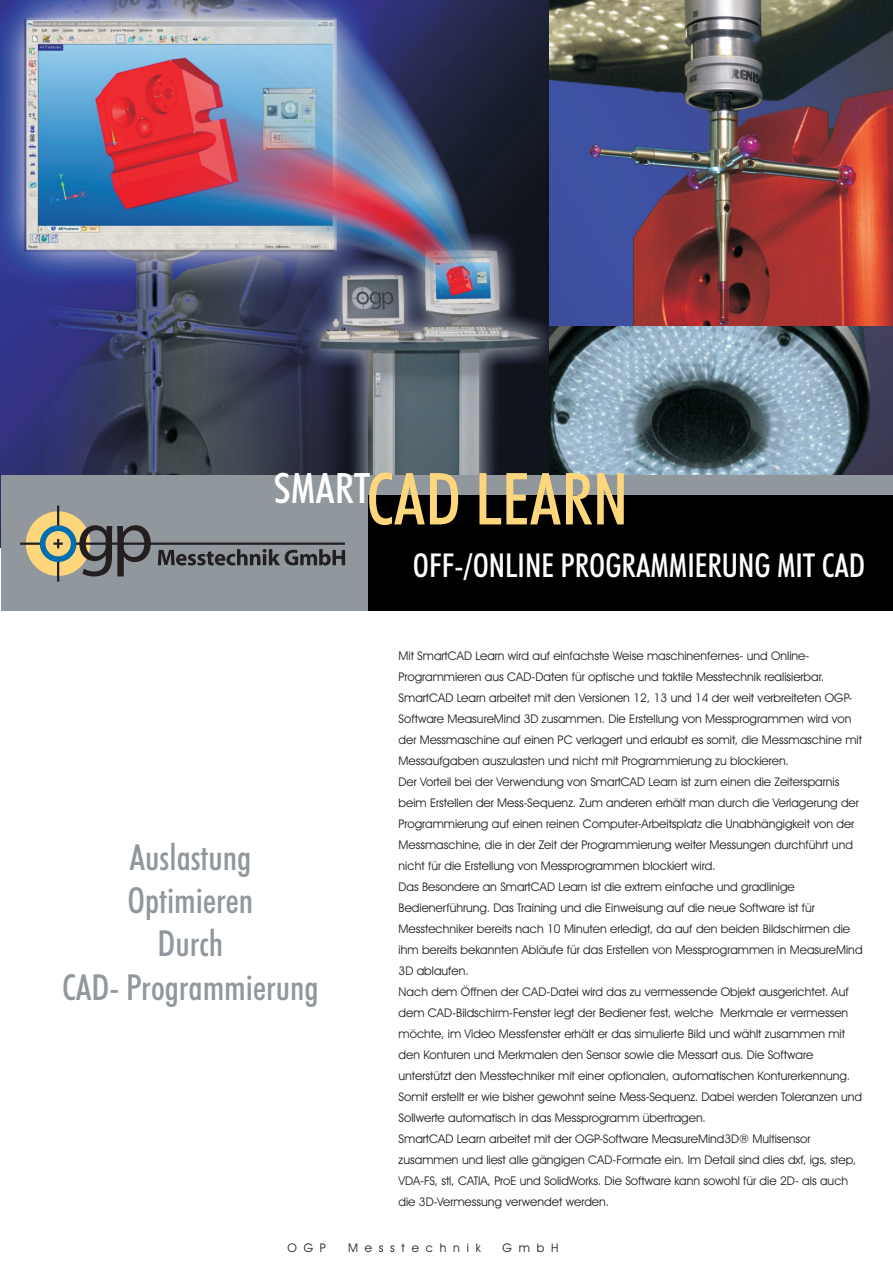
<style>
.page{position:relative;width:893px;height:1263px;background:#fff}
.page>*{position:absolute;margin:0;border:0;box-sizing:border-box;transform-origin:0 0}
.t1{font:500 condensed 72px "Futura BT";color:#fed77d}
.t2{font:500 condensed 42px "Futura BT";color:#fff;scale:1.05 1}
.t3{font:500 condensed 36px/43.2px "Futura BT";color:#90979d;text-align:center}
.t4{font:500 condensed 33px "Futura BT";color:#fff}
.t5{font:12px/21px "Avant Garde IT Cby BT";color:#231f20}
.t6{font:12px "Avant Garde IT Cby BT";letter-spacing:.565em;color:#231f20}
</style>
<div class="page">
<img style="left:548px;top:325px;width:345px;height:222px">
<img style="left:548px;top:0;width:345px;height:325px">
<img style="left:0;top:0;width:548px;height:548px">
<div style="left:1px;top:475px;width:891px;height:135px;background:#90979d"></div>
<div style="left:368px;top:495px;width:524px;height:115px;background:#000"></div>
<div style="left:26px;top:511px;width:64px;height:65px;background:#fed77d;border-radius:50%"></div>
<hr style="left:75px;top:542px;width:270px;height:3px;background:#231f20">
<svg style="left:158px;top:549px;width:187px;height:16px"></svg>
<hr style="left:20px;top:542px;width:21px;height:3px;background:#231f20">
<hr style="left:57px;top:506px;width:2px;height:20px;background:#231f20">
<hr style="left:57px;top:561px;width:2px;height:21px;background:#231f20">
<svg style="left:40px;top:525px;width:111px;height:51px"></svg>
<h1 class="t1" style="left:366px;top:469px;width:264px">CAD LEARN</h1>
<h2 class="t2" style="left:274px;top:471px;width:94px">SMART</h2>
<h3 class="t3" style="left:62px;top:839px;width:258px">Auslastung<br>Optimieren<br>Durch<br>CAD- Programmierung</h3>
<h3 class="t4" style="left:413px;top:552px;width:454px">OFF-/ONLINE PROGRAMMIERUNG MIT CAD</h3>
<p class="t5" style="left:399px;top:646px;width:465px">Mit SmartCAD Learn wird auf einfachste Weise maschinenfernes- und Online-Programmieren aus CAD-Daten für optische und taktile Messtechnik realisierbar.<br>SmartCAD Learn arbeitet mit den Versionen 12, 13 und 14 der weit verbreiteten OGP-Software MeasureMind 3D zusammen. Die Erstellung von Messprogrammen wird von der Messmaschine auf einen PC verlagert und erlaubt es somit, die Messmaschine mit Messaufgaben auszulasten und nicht mit Programmierung zu blockieren.<br>Der Vorteil bei der Verwendung von SmartCAD Learn ist zum einen die Zeitersparnis beim Erstellen der Mess-Sequenz. Zum anderen erhält man durch die Verlagerung der Programmierung auf einen reinen Computer-Arbeitsplatz die Unabhängigkeit von der Messmaschine, die in der Zeit der Programmierung weiter Messungen durchführt und nicht für die Erstellung von Messprogrammen blockiert wird.<br>Das Besondere an SmartCAD Learn ist die extrem einfache und gradlinige Bedienerführung. Das Training und die Einweisung auf die neue Software ist für Messtechniker bereits nach 10 Minuten erledigt, da auf den beiden Bildschirmen die ihm bereits bekannten Abläufe für das Erstellen von Messprogrammen in MeasureMind 3D ablaufen.<br>Nach dem Öffnen der CAD-Datei wird das zu vermessende Objekt ausgerichtet. Auf dem CAD-Bildschirm-Fenster legt der Bediener fest, welche Merkmale er vermessen möchte, im Video Messfenster erhält er das simulierte Bild und wählt zusammen mit den Konturen und Merkmalen den Sensor sowie die Messart aus. Die Software unterstützt den Messtechniker mit einer optionalen, automatischen Konturerkennung.<br>Somit erstellt er wie bisher gewohnt seine Mess-Sequenz. Dabei werden Toleranzen und Sollwerte automatisch in das Messprogramm übertragen.<br>SmartCAD Learn arbeitet mit der OGP-Software MeasureMind3D® Multisensor zusammen und liest alle gängigen CAD-Formate ein. Im Detail sind dies dxf, igs, step, VDA-FS, stl, CATIA, ProE und SolidWorks. Die Software kann sowohl für die 2D- als auch die 3D-Vermessung verwendet werden.</p>
<p class="t5" style="left:287px;top:1238px;width:40px">OGP</p>
<p class="t6" style="left:348px;top:1243px;width:134px">Messtechnik</p>
<p class="t5" style="left:503px;top:1238px;width:57px">GmbH</p>
</div>
